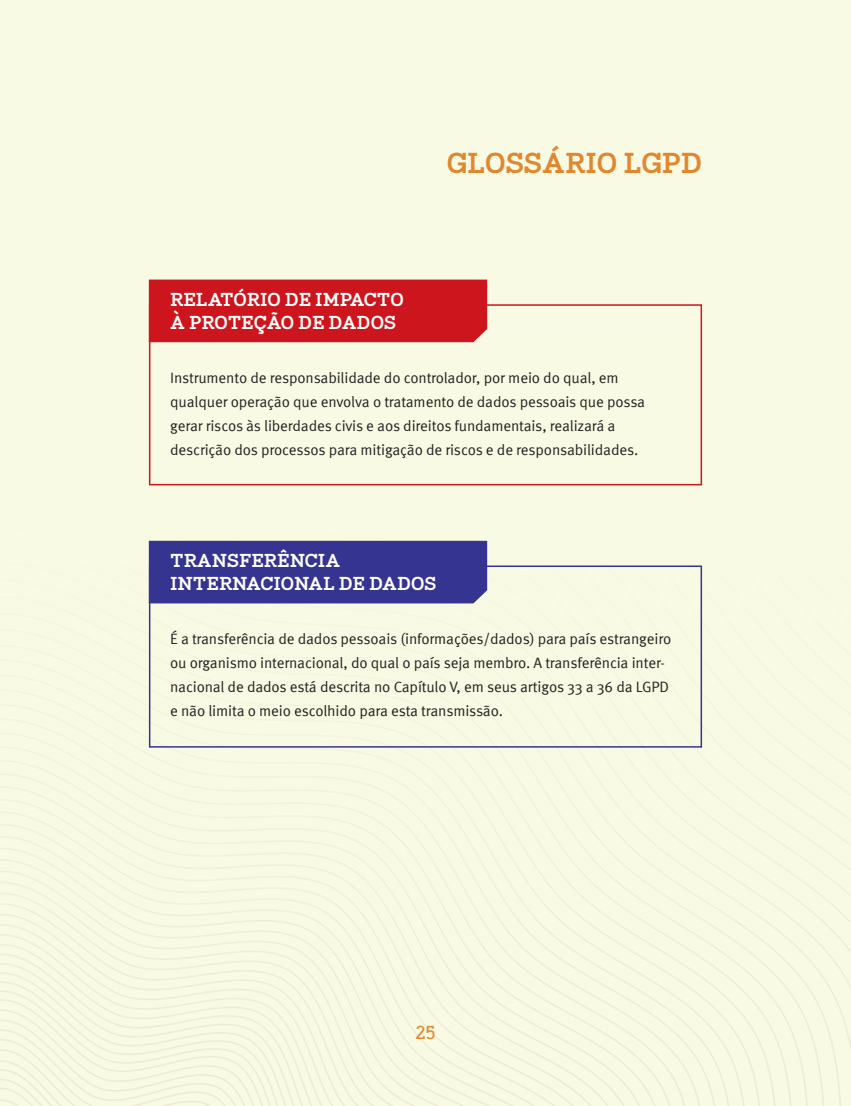
<style>
.page{position:relative;width:851px;height:1106px;background:#fff}
.page>*{position:absolute;margin:0;border:0;box-sizing:border-box;transform-origin:0 0}
.t1{font:800 30px "Napo";color:#e1872f}
.t2{font:22.5px "Napo";color:#e1872f}
.t3{font:800 19.5px/22.5px "Napo";color:#fff}
.t4{font:15px/24px "Meta Pro";letter-spacing:-.01em;color:#231f20}
</style>
<div class="page">
<div style="left:0;top:0;width:850px;height:1106px;background:#f9fae3"></div>
<img style="left:387px;top:1012px;width:38px;height:47px">
<img style="left:362px;top:1008px;width:28px;height:4px">
<img style="left:0;top:861px;width:100px;height:10px">
<img style="left:398px;top:1007px;width:45px;height:50px">
<img style="left:409px;top:1003px;width:34px;height:52px">
<img style="left:383px;top:964px;width:28px;height:40px">
<img style="left:349px;top:901px;width:27px;height:52px">
<img style="left:106px;top:851px;width:246px;height:50px">
<img style="left:421px;top:1011px;width:24px;height:42px">
<img style="left:393px;top:964px;width:22px;height:36px">
<img style="left:358px;top:909px;width:18px;height:37px">
<img style="left:111px;top:857px;width:211px;height:36px">
<img style="left:415px;top:963px;width:33px;height:48px">
<img style="left:376px;top:909px;width:41px;height:55px">
<img style="left:322px;top:857px;width:32px;height:38px">
<img style="left:161px;top:857px;width:162px;height:1px">
<img style="left:459px;top:1007px;width:84px;height:50px">
<img style="left:426px;top:958px;width:36px;height:49px">
<img style="left:400px;top:909px;width:28px;height:49px">
<img style="left:354px;top:855px;width:48px;height:54px">
<img style="left:109px;top:836px;width:246px;height:21px">
<img style="left:475px;top:1009px;width:90px;height:46px">
<img style="left:437px;top:951px;width:37px;height:52px">
<img style="left:410px;top:913px;width:29px;height:39px">
<img style="left:364px;top:845px;width:38px;height:56px">
<img style="left:114px;top:836px;width:251px;height:10px">
<img style="left:491px;top:1007px;width:96px;height:46px">
<img style="left:448px;top:961px;width:26px;height:38px">
<img style="left:420px;top:913px;width:25px;height:33px">
<img style="left:373px;top:845px;width:29px;height:48px">
<img style="left:531px;top:1008px;width:74px;height:42px">
<img style="left:474px;top:961px;width:62px;height:48px">
<img style="left:445px;top:912px;width:32px;height:49px">
<img style="left:402px;top:843px;width:45px;height:70px">
<img style="left:352px;top:836px;width:52px;height:9px">
<img style="left:552px;top:1006px;width:67px;height:38px">
<img style="left:488px;top:955px;width:68px;height:51px">
<img style="left:456px;top:905px;width:34px;height:50px">
<img style="left:412px;top:836px;width:47px;height:69px">
<img style="left:573px;top:1002px;width:60px;height:35px">
<img style="left:502px;top:950px;width:75px;height:52px">
<img style="left:468px;top:908px;width:37px;height:42px">
<img style="left:421px;top:836px;width:38px;height:62px">
<img style="left:591px;top:995px;width:56px;height:34px">
<img style="left:517px;top:951px;width:76px;height:45px">
<img style="left:480px;top:908px;width:27px;height:36px">
<img style="left:430px;top:836px;width:29px;height:55px">
<img style="left:612px;top:990px;width:52px;height:35px">
<img style="left:556px;top:956px;width:57px;height:35px">
<img style="left:507px;top:908px;width:53px;height:49px">
<img style="left:459px;top:836px;width:51px;height:72px">
<img style="left:624px;top:981px;width:53px;height:36px">
<img style="left:572px;top:958px;width:53px;height:25px">
<img style="left:520px;top:900px;width:49px;height:51px">
<img style="left:468px;top:836px;width:53px;height:65px">
<img style="left:637px;top:988px;width:54px;height:21px">
<img style="left:584px;top:958px;width:48px;height:15px">
<img style="left:531px;top:909px;width:38px;height:32px">
<img style="left:478px;top:836px;width:51px;height:54px">
<img style="left:134px;top:712px;width:224px;height:14px">
<img style="left:641px;top:988px;width:68px;height:16px">
<img style="left:569px;top:909px;width:45px;height:49px">
<img style="left:529px;top:872px;width:43px;height:37px">
<img style="left:499px;top:836px;width:28px;height:24px">
<img style="left:662px;top:988px;width:62px;height:8px">
<img style="left:586px;top:915px;width:46px;height:38px">
<img style="left:543px;top:872px;width:12px;height:30px">
<img style="left:511px;top:836px;width:16px;height:15px">
<img style="left:632px;top:914px;width:107px;height:74px">
<img style="left:580px;top:904px;width:53px;height:11px">
<img style="left:527px;top:836px;width:13px;height:36px">
<img style="left:699px;top:936px;width:55px;height:43px">
<img style="left:645px;top:903px;width:55px;height:35px">
<img style="left:555px;top:870px;width:91px;height:34px">
<img style="left:720px;top:930px;width:53px;height:44px">
<img style="left:669px;top:905px;width:52px;height:28px">
<img style="left:607px;top:870px;width:58px;height:30px">
<img style="left:735px;top:920px;width:54px;height:45px">
<img style="left:683px;top:905px;width:53px;height:17px">
<img style="left:624px;top:870px;width:42px;height:18px">
<img style="left:739px;top:905px;width:55px;height:44px">
<img style="left:666px;top:875px;width:77px;height:30px">
<img style="left:743px;top:900px;width:51px;height:25px">
<img style="left:676px;top:872px;width:40px;height:14px">
<img style="left:716px;top:873px;width:64px;height:27px">
<img style="left:786px;top:897px;width:64px;height:26px">
<img style="left:425px;top:582px;width:63px;height:22px">
<img style="left:781px;top:873px;width:69px;height:24px">
<img style="left:676px;top:721px;width:41px;height:25px">
<img style="left:694px;top:697px;width:9px;height:24px">
<img style="left:702px;top:665px;width:1px;height:32px">
<img style="left:702px;top:644px;width:1px;height:21px">
<img style="left:148px;top:348px;width:1px;height:53px">
<img style="left:702px;top:623px;width:1px;height:21px">
<div style="left:149px;top:304px;width:553px;height:181px;border:2px solid #cd151d"></div>
<div style="left:149px;top:565px;width:553px;height:182px;border:2px solid #363491"></div>
<div style="left:149px;top:279px;width:338px;height:63px;background:#cd151d"></div>
<div style="left:149px;top:541px;width:338px;height:62px;background:#363491"></div>
<h1 class="t1" style="left:447px;top:145px;width:256px">GLOSSÁRIO LGPD</h1>
<h3 class="t3" style="left:170px;top:289px;width:235px">RELATÓRIO DE IMPACTO<br>À PROTEÇÃO DE DADOS</h3>
<p class="t4" style="left:170px;top:365px;width:476px">Instrumento de responsabilidade do controlador, por meio do qual, em qualquer operação que envolva o tratamento de dados pessoais que possa gerar riscos às liberdades civis e aos direitos fundamentais, realizará a descrição dos processos para mitigação de riscos e de responsabilidades.</p>
<h3 class="t3" style="left:170px;top:550px;width:267px">TRANSFERÊNCIA<br>INTERNACIONAL DE DADOS</h3>
<p class="t4" style="left:170px;top:626px;width:502px">É a transferência de dados pessoais (informações/dados) para país estrangeiro ou organismo internacional, do qual o país seja membro. A transferência inter&shy;nacional de dados está descrita no Capítulo V, em seus artigos 33 a 36 da LGPD e não limita o meio escolhido para esta transmissão.</p>
<h2 class="t2" style="left:416px;top:1018px;width:21px">25</h2>
</div>
